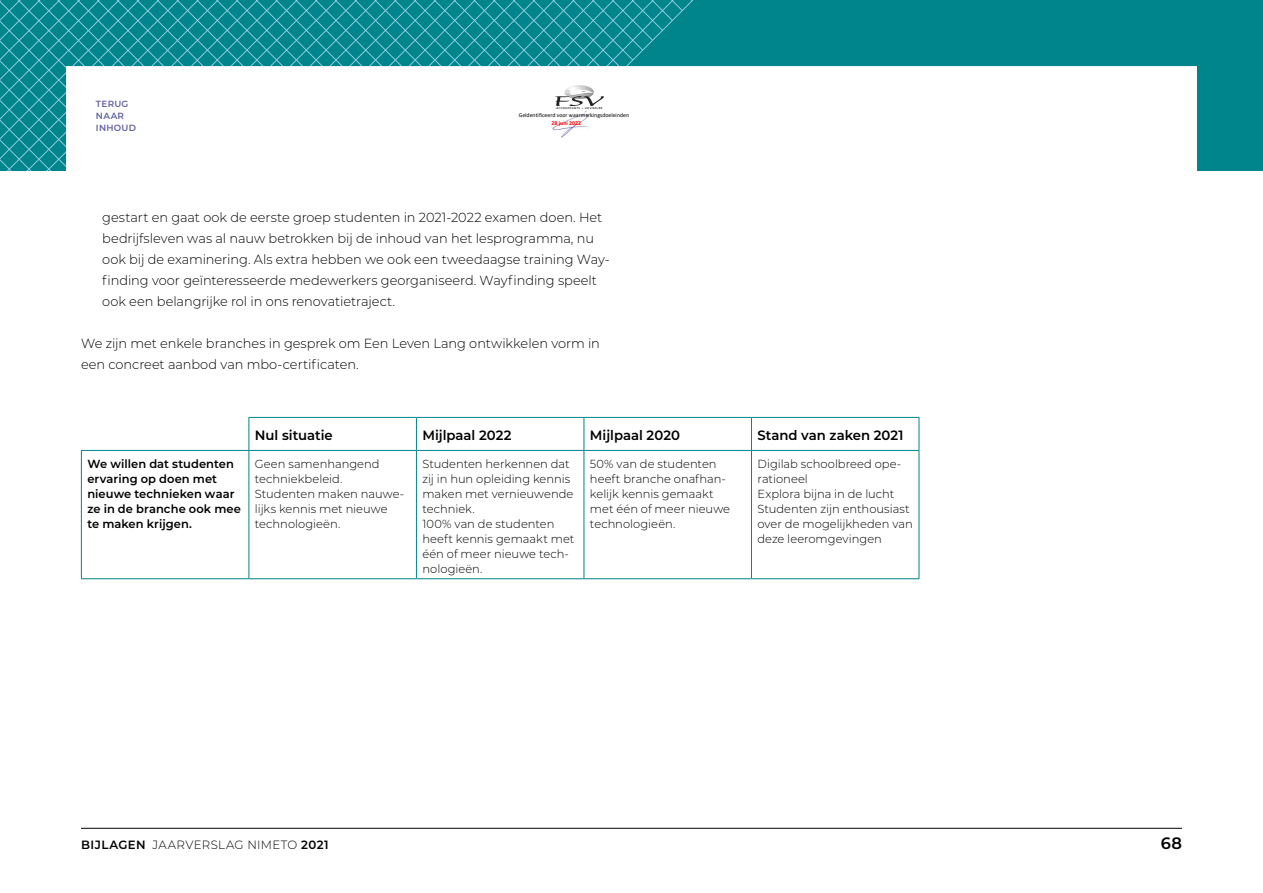
<style>
.page{position:relative;width:1263px;height:893px;background:#fff}
.page>*{position:absolute;margin:0;border:0;box-sizing:border-box;transform-origin:0 0}
.t1{font:600 16.5px "Montserrat";color:#000}
.t2{font:600 13.5px "Montserrat";color:#000}
.t3{font:300 13.2px/21px "Montserrat";letter-spacing:-.005em;color:#000}
.t4{font:300 12px "Montserrat";letter-spacing:.03em;color:#000}
.t5{font:300 11.7px/15px "Montserrat";color:#000}
.t6{font:600 11.7px/15px "Montserrat";letter-spacing:.005em;color:#000}
.t7{font:600 9px/12px "Montserrat";letter-spacing:.035em;color:#6062a0}
.t8{font:5.85px "Calibri";color:#000}
.t9{font:700 5.85px "Calibri";letter-spacing:-.005em;color:#f00}
.s1{font-weight:600}
</style>
<div class="page">
<hr style="left:81px;top:828px;width:1101px;height:1px;background:#000">
<svg style="left:693px;top:0;width:570px;height:171px"></svg>
<svg style="left:0;top:0;width:693px;height:171px"></svg>
<svg style="left:81px;top:417px;width:838px;height:161px"></svg>
<hr style="left:249px;top:417px;width:167px;height:1px;background:#00858c">
<hr style="left:249px;top:418px;width:1px;height:32px;background:#00858c">
<hr style="left:416px;top:417px;width:168px;height:1px;background:#00858c">
<hr style="left:416px;top:418px;width:1px;height:32px;background:#00858c">
<hr style="left:584px;top:417px;width:167px;height:1px;background:#00858c">
<hr style="left:584px;top:418px;width:1px;height:32px;background:#00858c">
<hr style="left:751px;top:417px;width:168px;height:1px;background:#00858c">
<hr style="left:751px;top:418px;width:1px;height:32px;background:#00858c">
<hr style="left:919px;top:418px;width:1px;height:32px;background:#00858c">
<hr style="left:81px;top:450px;width:168px;height:1px;background:#00858c">
<hr style="left:81px;top:451px;width:1px;height:127px;background:#00858c">
<hr style="left:249px;top:450px;width:167px;height:1px;background:#00858c">
<hr style="left:249px;top:451px;width:1px;height:127px;background:#00858c">
<hr style="left:416px;top:450px;width:168px;height:1px;background:#00858c">
<hr style="left:416px;top:451px;width:1px;height:127px;background:#00858c">
<hr style="left:584px;top:450px;width:167px;height:1px;background:#00858c">
<hr style="left:584px;top:451px;width:1px;height:127px;background:#00858c">
<hr style="left:751px;top:450px;width:168px;height:1px;background:#00858c">
<hr style="left:751px;top:451px;width:1px;height:127px;background:#00858c">
<hr style="left:919px;top:451px;width:1px;height:127px;background:#00858c">
<hr style="left:81px;top:578px;width:168px;height:1px;background:#00858c">
<hr style="left:249px;top:578px;width:167px;height:1px;background:#00858c">
<hr style="left:416px;top:578px;width:168px;height:1px;background:#00858c">
<hr style="left:584px;top:578px;width:167px;height:1px;background:#00858c">
<hr style="left:751px;top:578px;width:168px;height:1px;background:#00858c">
<p class="t7" style="left:96px;top:97px;width:42px">TERUG<br>NAAR<br>INHOUD</p>
<p class="t8" style="left:519px;top:113px;width:112px">Geïdentificeerd voor waarmerkingsdoeleinden</p>
<p class="t9" style="left:551px;top:121px;width:31px">28 juni 2022</p>
<p class="t3" style="left:102px;top:206px;width:509px">gestart en gaat ook de eerste groep studenten in 2021-2022 examen doen. Het bedrijfsleven was al nauw betrokken bij de inhoud van het lesprogramma, nu ook bij de examinering. Als extra hebben we ook een tweedaagse training Way&shy;finding voor geïnteresseerde medewerkers georganiseerd. Wayfinding speelt ook een belangrijke rol in ons renovatietraject.</p>
<p class="t3" style="left:81px;top:332px;width:520px">We zijn met enkele branches in gesprek om Een Leven Lang ontwikkelen vorm in een concreet aanbod van mbo-certificaten.</p>
<p class="t2" style="left:255px;top:426px;width:79px">Nul situatie</p>
<p class="t2" style="left:422px;top:426px;width:91px">Mijlpaal 2022</p>
<p class="t2" style="left:590px;top:426px;width:92px">Mijlpaal 2020</p>
<p class="t2" style="left:757px;top:426px;width:148px">Stand van zaken 2021</p>
<p class="t6" style="left:87px;top:456px;width:155px">We willen dat studenten ervaring op doen met nieuwe technieken waar ze in de branche ook mee te maken krijgen.</p>
<p class="t5" style="left:255px;top:456px;width:151px">Geen samenhangend techniekbeleid.<br>Studenten maken nauwe&shy;lijks kennis met nieuwe technologieën.</p>
<p class="t5" style="left:422px;top:456px;width:153px">Studenten herkennen dat zij in hun opleiding kennis maken met vernieuwende techniek.<br>100% van de studenten heeft kennis gemaakt met één of meer nieuwe tech&shy;nologieën.</p>
<p class="t5" style="left:590px;top:456px;width:142px">50% van de studenten heeft branche onafhan&shy;kelijk kennis gemaakt met één of meer nieuwe technologieën.</p>
<p class="t5" style="left:757px;top:456px;width:157px">Digilab schoolbreed ope&shy;rationeel<br>Explora bijna in de lucht<br>Studenten zijn enthousiast over de mogelijkheden van deze leeromgevingen</p>
<p class="t4" style="left:81px;top:837px;width:249px"><span class="s1">BIJLAGEN</span> JAARVERSLAG NIMETO <span class="s1">2021</span></p>
<h1 class="t1" style="left:1161px;top:832px;width:23px">68</h1>
</div>
